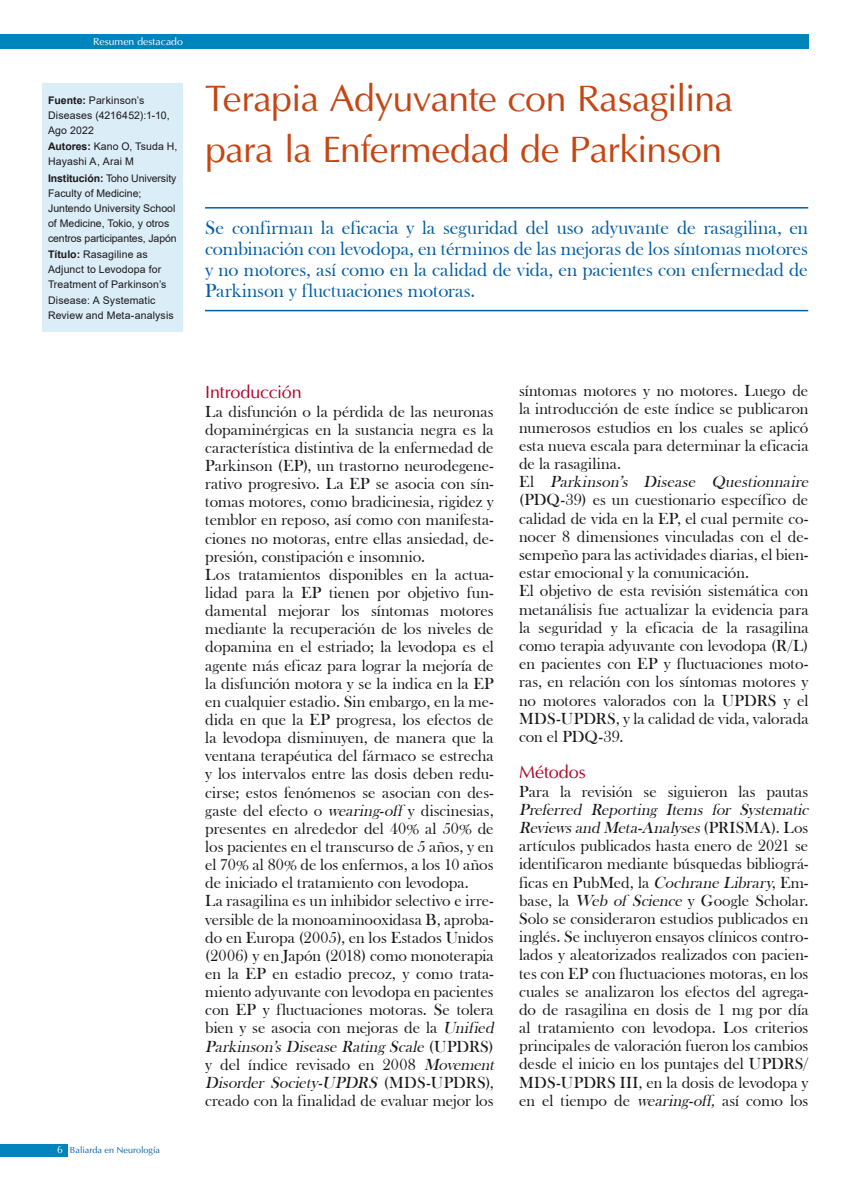
<style>
.page{position:relative;width:851px;height:1191px;background:#fff}
.page>*{position:absolute;margin:0;border:0;box-sizing:border-box;transform-origin:0 0}
.t1{font:37.5px/51px "Ottawa Plain";letter-spacing:-.02em;color:#c54613}
.t2{font:19.5px/21px "Bask Old Face";letter-spacing:-.005em;color:#005da8;text-align:justify}
.t3{font:18px "Ottawa Plain";letter-spacing:-.01em;color:#b00427}
.t4{font:16.5px/18.1px "Bask Old Face";color:#1a171c}
.t5{font:10.5px/15px "Arial";letter-spacing:.005em;color:#1a171c}
.t6{font:10.5px "Ottawa Plain";color:#fff}
.t7{font:9px "Ottawa Plain";color:#005da8}
.s1{font-weight:700}
.s2{font-size:10.5px;color:#fff}
.s3{font-style:italic}
</style>
<div class="page">
<div style="left:0;top:1143px;width:68px;height:13px;background:#0084bc"></div>
<div style="left:0;top:34px;width:808px;height:15px;background:#0084bc"></div>
<div style="left:43px;top:83px;width:140px;height:249px;background:#dbedf6"></div>
<hr style="left:205px;top:207px;width:603px;height:1px;background:#005da8">
<hr style="left:205px;top:310px;width:603px;height:1px;background:#005da8">
<p class="t6" style="left:93px;top:35px;width:91px">Resumen destacado</p>
<p class="t5" style="left:48px;top:93px;width:123px"><span class="s1">Fuente:</span> Parkinson’s<br>Diseases (4216452):1-10,<br>Ago 2022</p>
<p class="t5" style="left:48px;top:139px;width:131px"><span class="s1">Autores:</span> Kano O, Tsuda H,<br>Hayashi A, Arai M</p>
<p class="t5" style="left:48px;top:171px;width:130px"><span class="s1">Institución:</span> Toho University<br>Faculty of Medicine;<br>Juntendo University School of Medicine, Tokio, y otros centros participantes, Japón</p>
<p class="t5" style="left:48px;top:247px;width:127px"><span class="s1">Título:</span> Rasagiline as<br>Adjunct to Levodopa for<br>Treatment of Parkinson’s<br>Disease: A Systematic<br>Review and Meta-analysis</p>
<h1 class="t1" style="left:205px;top:73px;width:529px">Terapia Adyuvante con Rasagilina para la Enfermedad de Parkinson</h1>
<p class="t2" style="left:205px;top:217px;width:604px">Se confirman la eficacia y la seguridad del uso adyuvante de rasagilina, en combinación con levodopa, en términos de las mejoras de los síntomas motores y no motores, así como en la calidad de vida, en pacientes con enfermedad de Parkinson y fluctuaciones motoras.</p>
<p class="t7" style="left:57px;top:1145px;width:104px"><span class="s2">6</span> Baliarda en Neurología</p>
<p class="t3" style="left:205px;top:382px;width:98px">Introducción</p>
<p class="t4" style="left:205px;top:402px;width:293px">La disfunción o la pérdida de las neuronas dopaminérgicas en la sustancia negra es la característica distintiva de la enfermedad de Parkinson (EP), un trastorno neurodegene&shy;rativo progresivo. La EP se asocia con sín&shy;tomas motores, como bradicinesia, rigidez y temblor en reposo, así como con manifesta&shy;ciones no motoras, entre ellas ansiedad, de&shy;presión, constipación e insomnio.<br>Los tratamientos disponibles en la actua&shy;lidad para la EP tienen por objetivo fun&shy;damental mejorar los síntomas motores mediante la recuperación de los niveles de dopamina en el estriado; la levodopa es el agente más eficaz para lograr la mejoría de la disfunción motora y se la indica en la EP en cualquier estadio. Sin embargo, en la me&shy;dida en que la EP progresa, los efectos de la levodopa disminuyen, de manera que la ventana terapéutica del fármaco se estrecha y los intervalos entre las dosis deben redu&shy;cirse; estos fenómenos se asocian con des&shy;gaste del efecto o <span class="s3">wearing-off</span> y discinesias, presentes en alrededor del 40% al 50% de los pacientes en el transcurso de 5 años, y en el 70% al 80% de los enfermos, a los 10 años de iniciado el tratamiento con levodopa.<br>La rasagilina es un inhibidor selectivo e irre&shy;versible de la monoaminooxidasa B, aproba&shy;do en Europa (2005), en los Estados Unidos (2006) y en Japón (2018) como monoterapia en la EP en estadio precoz, y como trata&shy;miento adyuvante con levodopa en pacientes con EP y fluctuaciones motoras. Se tolera bien y se asocia con mejoras de la <span class="s3">Unified Parkinson’s Disease Rating Scale</span> ( U P D R S ) y del índice revisado en 2008 <span class="s3">Movement Disorder Society-UPDRS</span> ( M D S - U P D R S ) , creado con la finalidad de evaluar mejor los</p>
<p class="t4" style="left:519px;top:382px;width:294px">síntomas motores y no motores. Luego de la introducción de este índice se publicaron numerosos estudios en los cuales se aplicó esta nueva escala para determinar la eficacia de la rasagilina.<br>E l <span class="s3">Parkinson’s Disease Questionnaire </span>(PDQ-39) es un cuestionario específico de calidad de vida en la EP, el cual permite co&shy;nocer 8 dimensiones vinculadas con el de&shy;sempeño para las actividades diarias, el bien&shy;estar emocional y la comunicación.<br>El objetivo de esta revisión sistemática con metanálisis fue actualizar la evidencia para la seguridad y la eficacia de la rasagilina como terapia adyuvante con levodopa (R/L) en pacientes con EP y fluctuaciones moto&shy;ras, en relación con los síntomas motores y no motores valorados con la UPDRS y el MDS-UPDRS, y la calidad de vida, valorada con el PDQ-39.</p>
<p class="t3" style="left:519px;top:761px;width:68px">Métodos</p>
<p class="t4" style="left:519px;top:782px;width:291px">Para la revisión se siguieron las pautas</p>
<p class="t4" style="left:519px;top:800px;width:294px"><span class="s3">Preferred Reporting Items for Systematic Reviewsand Meta-Analyses</span> ( P R I S M A ) . L o s artículos publicados hasta enero de 2021 se identificaron mediante búsquedas bibliográ&shy;ficas en PubMed, la <span class="s3">Cochrane Library</span>, Em&shy;base, la <span class="s3">Web of Science</span> y Google Scholar.<br>Solo se consideraron estudios publicados en inglés. Se incluyeron ensayos clínicos contro&shy;lados y aleatorizados realizados con pacien&shy;tes con EP con fluctuaciones motoras, en los cuales se analizaron los efectos del agrega&shy;do de rasagilina en dosis de 1 mg por día al tratamiento con levodopa. Los criterios principales de valoración fueron los cambios desde el inicio en los puntajes del UPDRS/ MDS-UPDRS III, en la dosis de levodopa y en el tiempo de <span class="s3">wearing-off,</span> así como los</p>
</div>
